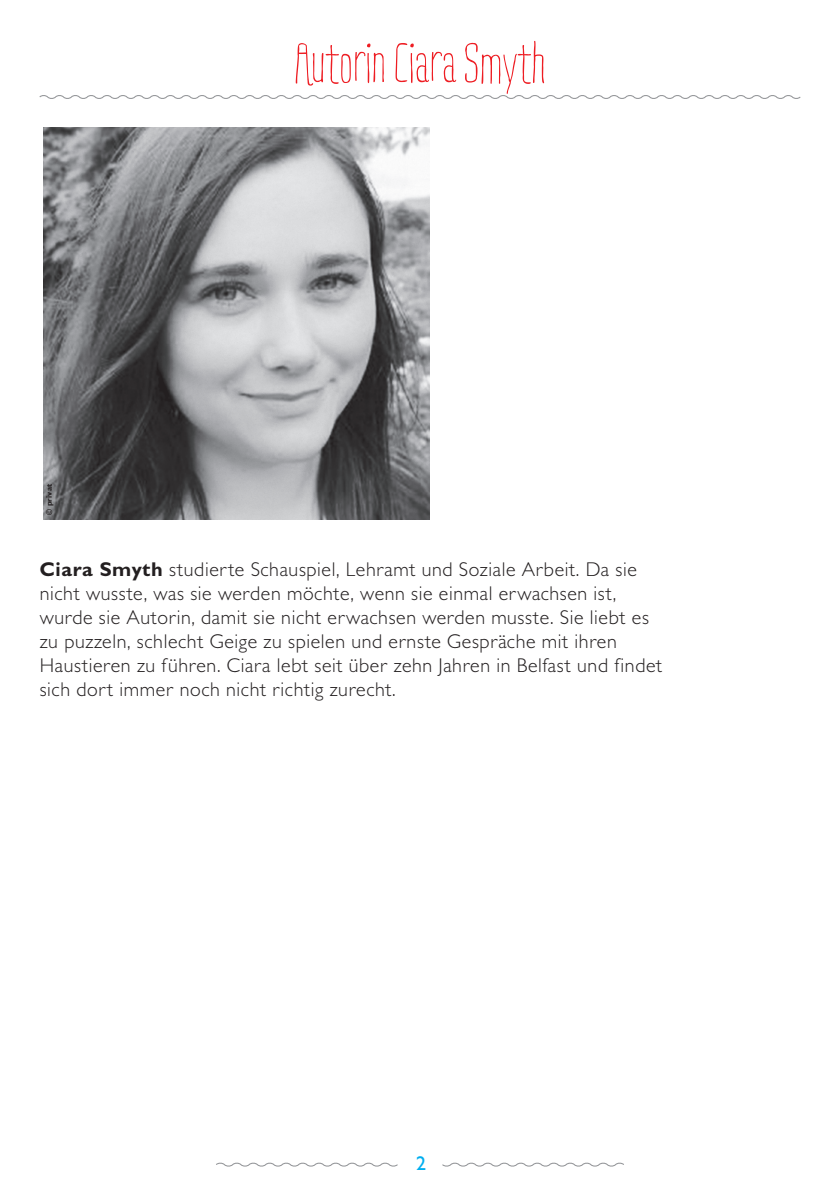
<style>
.page{position:relative;width:840px;height:1191px;background:#fff}
.page>*{position:absolute;margin:0;border:0;box-sizing:border-box;transform-origin:0 0}
.t1{font:56px "Ridemy Bike Pro";color:#ee1d23}
.t2{font:300 20px/24px "Gill Sans MT Std";letter-spacing:.03em;color:#231f20}
.t3{font:500 20px "Gill Sans MT Std";color:#00aeef}
.t4{font:700 8px "Gill Sans MT Std";letter-spacing:.02em;color:#231f20}
.s1{font-weight:700}
</style>
<div class="page">
<svg style="left:442px;top:1162px;width:182px;height:5px"></svg>
<svg style="left:216px;top:1162px;width:182px;height:5px"></svg>
<img style="left:43px;top:128px;width:386px;height:391px">
<svg style="left:39px;top:95px;width:762px;height:4px"></svg>
<p class="t4" style="left:44px;top:515px;width:33px;rotate:-90deg">© privat</p>
<h1 class="t1" style="left:294px;top:28px;width:253px">Autorin Ciara Smyth</h1>
<p class="t2" style="left:40px;top:557px;width:623px"><span class="s1">Ciara Smyth</span> studierte Schauspiel, Lehramt und Soziale Arbeit. Da sie nicht wusste, was sie werden möchte, wenn sie einmal erwachsen ist, wurde sie Autorin, damit sie nicht erwachsen werden musste. Sie liebt es zu puzzeln, schlecht Geige zu spielen und ernste Gespräche mit ihren Haustieren zu führen. Ciara lebt seit über zehn Jahren in Belfast und findet sich dort immer noch nicht richtig zurecht.</p>
<p class="t3" style="left:416px;top:1150px;width:11px">2</p>
</div>
